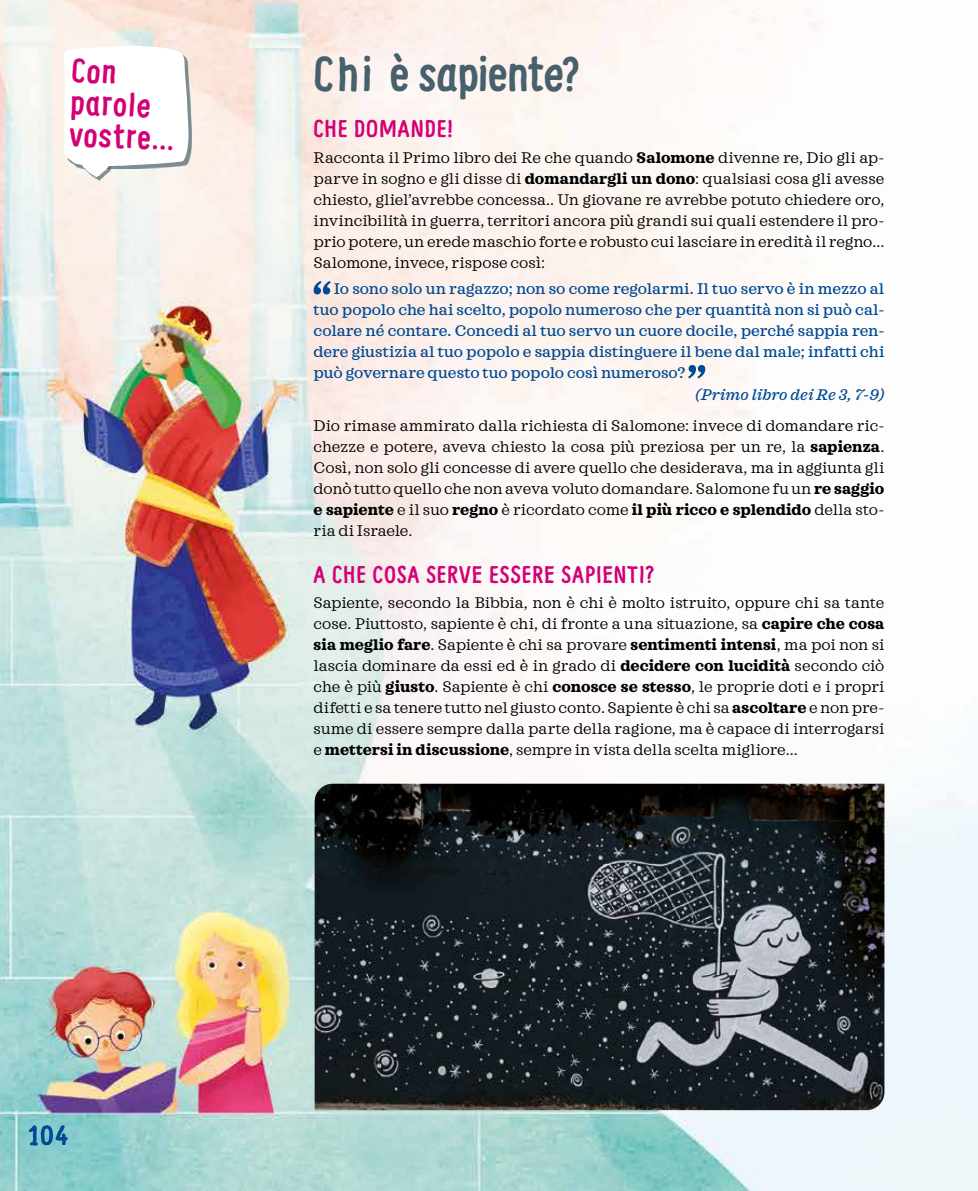
<style>
.page{position:relative;width:978px;height:1191px;background:#fff}
.page>*{position:absolute;margin:0;border:0;box-sizing:border-box;transform-origin:0 0}
.t1{font:700 48px "Supernettcn";letter-spacing:-.005em;color:#46606c}
.t2{font:700 33px/32px "Supernettcn";color:#d40075}
.t3{font:700 27px "Supernettcn";color:#004994}
.t4{font:700 24px "Supernettcn";letter-spacing:.035em;color:#d40075}
.t5{font:15.75px/21px "Sagona";letter-spacing:-.005em;color:#000;text-align:justify}
.t6{font:500 15.75px/21px "Sagona";color:#004994;text-align:justify}
.t7{font:italic 500 15.75px "Sagona";letter-spacing:.01em;color:#004994}
.s1{font-weight:800}
</style>
<div class="page">
<img style="left:0;top:0;width:978px;height:1191px">
<svg style="left:314px;top:281px;width:17px;height:13px"></svg>
<svg style="left:688px;top:365px;width:17px;height:13px"></svg>
<img style="left:315px;top:783px;width:569px;height:327px">
<div style="left:67px;top:49px;width:125px;height:120px;background:#46606c;opacity:.7"></div>
<div style="left:85px;top:166px;width:26px;height:14px;background:#46606c;opacity:.7"></div>
<svg style="left:64px;top:46px;width:125px;height:131px"></svg>
<h2 class="t2" style="left:72px;top:54px;width:106px;rotate:2deg">Con parole vostre...</h2>
<h1 class="t1" style="left:314px;top:42px;width:268px">Chi è sapiente?</h1>
<h3 class="t4" style="left:314px;top:113px;width:141px">CHE DOMANDE!</h3>
<p class="t5" style="left:314px;top:147px;width:572px">Racconta il Primo libro dei Re che quando <span class="s1">Salomone</span> divenne re, Dio gli ap&shy;parve in sogno e gli disse di <span class="s1">domandargli un dono</span>: qualsiasi cosa gli avesse chiesto, gliel’avrebbe concessa.. Un giovane re avrebbe potuto chiedere oro, invincibilità in guerra, territori ancora più grandi sui quali estendere il pro&shy;prio potere, un erede maschio forte e robusto cui lasciare in eredità il regno...<br>Salomone, invece, rispose così:</p>
<p class="t6" style="left:314px;top:279px;width:572px;text-indent:20px">Io sono solo un ragazzo; non so come regolarmi. Il tuo servo è in mezzo al tuo popolo che hai scelto, popolo numeroso che per quantità non si può cal&shy;colare né contare. Concedi al tuo servo un cuore docile, perché sappia ren&shy;dere giustizia al tuo popolo e sappia distinguere il bene dal male; infatti chi può governare questo tuo popolo così numeroso?</p>
<p class="t7" style="left:695px;top:385px;width:191px">(Primo libro dei Re 3, 7-9)</p>
<p class="t5" style="left:314px;top:415px;width:572px">Dio rimase ammirato dalla richiesta di Salomone: invece di domandare ric&shy;chezze e potere, aveva chiesto la cosa più preziosa per un re, la <span class="s1">sapienza</span>.<br>Così, non solo gli concesse di avere quello che desiderava, ma in aggiunta gli donò tutto quello che non aveva voluto domandare. Salomone fu un <span class="s1">re saggio e sapiente</span> e il suo <span class="s1">regno</span> è ricordato come <span class="s1">il più ricco e splendido</span> della sto&shy;ria di Israele.</p>
<h3 class="t4" style="left:314px;top:558px;width:342px">A CHE COSA SERVE ESSERE SAPIENTI?</h3>
<p class="t5" style="left:314px;top:592px;width:572px">Sapiente, secondo la Bibbia, non è chi è molto istruito, oppure chi sa tante cose. Piuttosto, sapiente è chi, di fronte a una situazione, sa <span class="s1">capire che cosa sia meglio fare</span>. Sapiente è chi sa provare <span class="s1">sentimenti intensi</span>, ma poi non si lascia dominare da essi ed è in grado di <span class="s1">decidere con lucidità</span> secondo ciò che è più <span class="s1">giusto</span>. Sapiente è chi <span class="s1">conosce se stesso</span>, le proprie doti e i propri difetti e sa tenere tutto nel giusto conto. Sapiente è chi sa <span class="s1">ascoltare</span> e non pre&shy;sume di essere sempre dalla parte della ragione, ma è capace di interrogarsi e <span class="s1">mettersi in discussione</span>, sempre in vista della scelta migliore...</p>
<h3 class="t3" style="left:28px;top:1117px;width:41px">104</h3>
</div>
